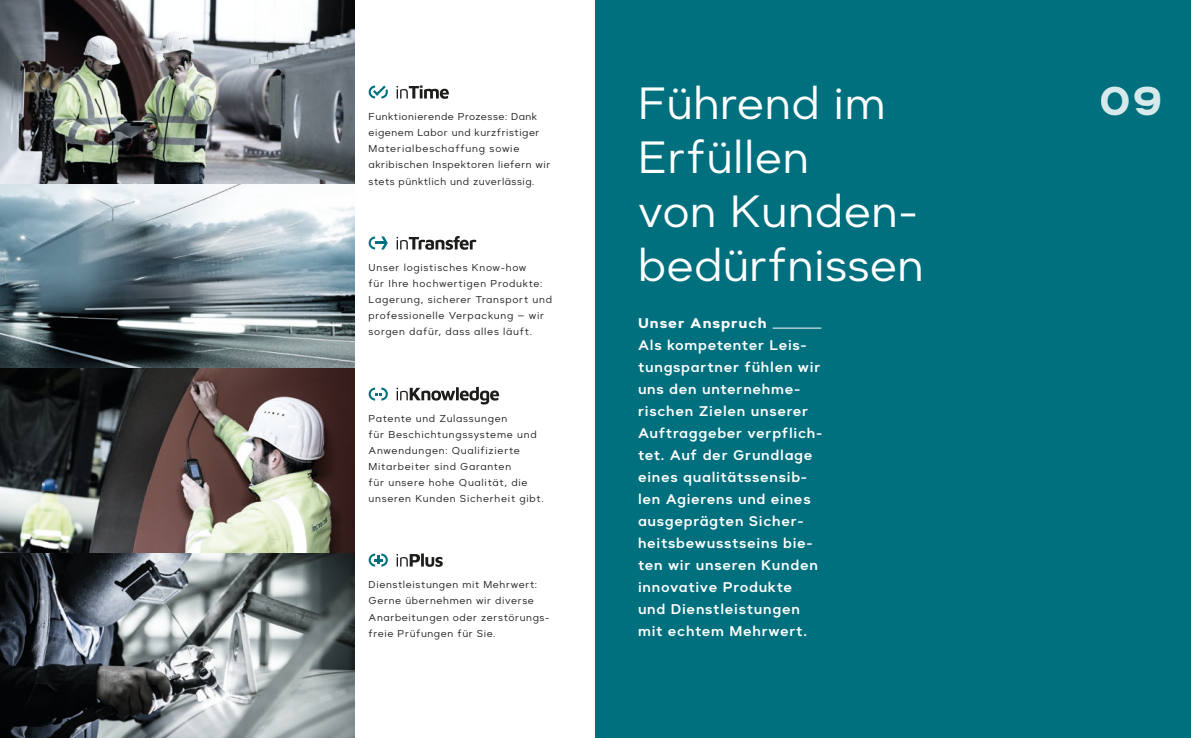
<style>
.page{position:relative;width:1191px;height:738px;background:#fff}
.page>*{position:absolute;margin:0;border:0;box-sizing:border-box;transform-origin:0 0}
.t1{font:45px/54px "Suprema";letter-spacing:.005em;color:#fff}
.t2{font:700 40px "Suprema";color:#fff}
.t3{font:600 14px/22px "Suprema";letter-spacing:.05em;color:#fff}
.t4{font:700 14px "Suprema";letter-spacing:.065em;color:#fff}
.t5{font:10px/16px "Suprema";letter-spacing:.06em;color:#1d1d1b}
</style>
<div class="page">
<div style="left:595px;top:0;width:596px;height:737px;background:#00707e"></div>
<hr style="left:772px;top:327px;width:49px;height:1px;background:#fff">
<img style="left:0;top:0;width:354px;height:737px">
<svg style="left:396px;top:85px;width:53px;height:14px"></svg>
<svg style="left:369px;top:85px;width:19px;height:13px"></svg>
<svg style="left:396px;top:236px;width:80px;height:13px"></svg>
<svg style="left:369px;top:236px;width:19px;height:13px"></svg>
<svg style="left:396px;top:386px;width:103px;height:18px"></svg>
<svg style="left:369px;top:387px;width:19px;height:13px"></svg>
<svg style="left:396px;top:553px;width:47px;height:13px"></svg>
<svg style="left:369px;top:553px;width:19px;height:13px"></svg>
<p class="t5" style="left:369px;top:109px;width:183px">Funktionierende Prozesse: Dank eigenem Labor und kurzfristiger Materialbeschaffung sowie akribischen Inspektoren liefern wir stets pünktlich und zuverlässig.</p>
<p class="t5" style="left:369px;top:260px;width:185px">Unser logistisches Know-how<br>für Ihre hochwertigen Produkte:<br>Lagerung, sicherer Transport und professionelle Verpackung – wir sorgen dafür, dass alles läuft.</p>
<p class="t5" style="left:369px;top:410px;width:176px">Patente und Zulassungen<br>für Beschichtungssysteme und<br>Anwendungen: Qualifizierte<br>Mitarbeiter sind Garanten<br>für unsere hohe Qualität, die unseren Kunden Sicherheit gibt.</p>
<p class="t5" style="left:369px;top:576px;width:182px">Dienstleistungen mit Mehrwert:<br>Gerne übernehmen wir diverse<br>Anarbeitungen oder zerstörungs&shy;freie Prüfungen für Sie.</p>
<h1 class="t1" style="left:638px;top:76px;width:287px">Führend im<br>Erfüllen<br>von Kunden&shy;bedürfnissen</h1>
<h2 class="t2" style="left:1100px;top:74px;width:65px">09</h2>
<h3 class="t4" style="left:638px;top:314px;width:130px">Unser Anspruch</h3>
<p class="t3" style="left:638px;top:334px;width:186px">Als kompetenter Leis&shy;tungspartner fühlen wir uns den unternehme&shy;rischen Zielen unserer<br>Auftraggeber verpflich&shy;tet. Auf der Grundlage eines qualitätssensib&shy;len Agierens und eines ausgeprägten Sicher&shy;heitsbewusstseins bie&shy;ten wir unseren Kunden innovative Produkte und Dienstleistungen mit echtem Mehrwert.</p>
</div>
